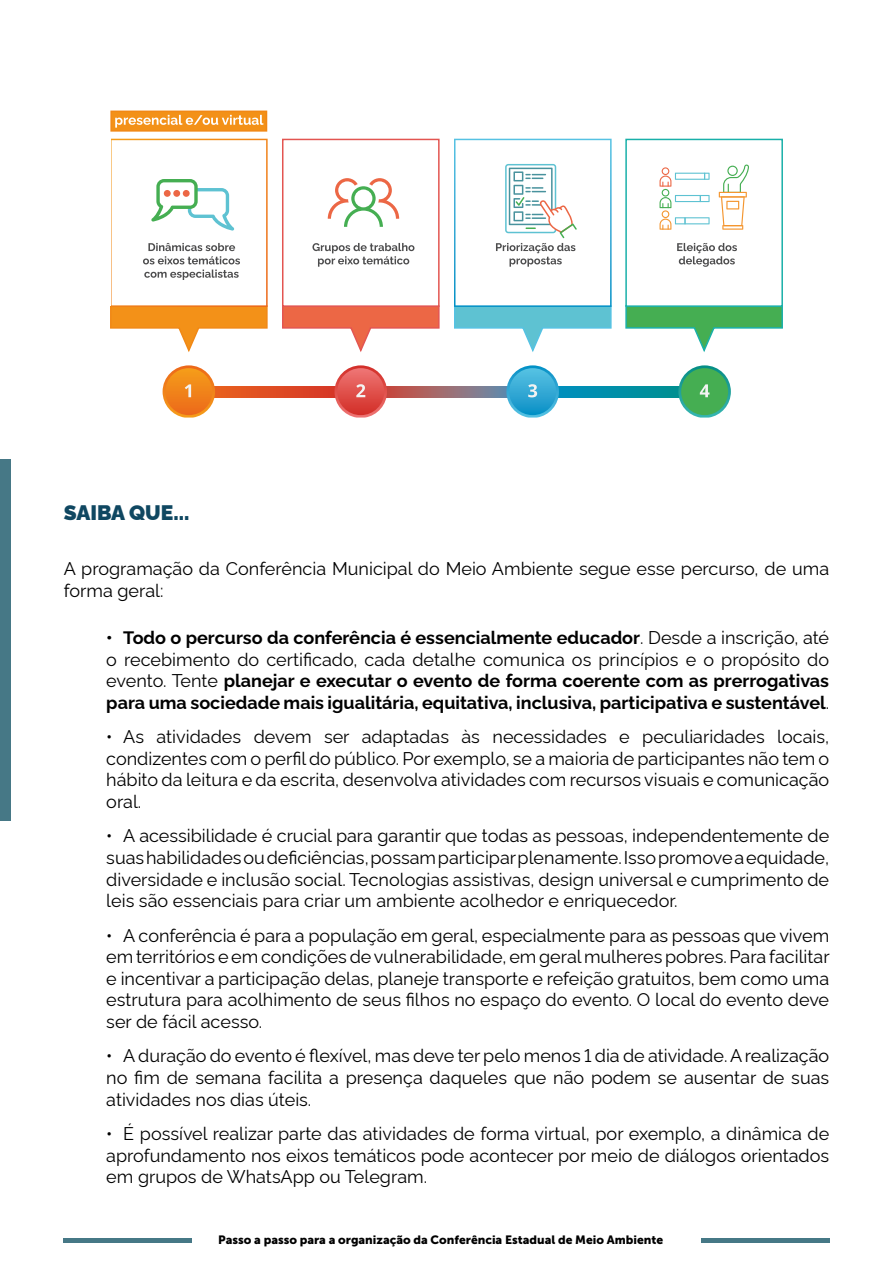
<style>
.page{position:relative;width:893px;height:1263px;background:#fff}
.page>*{position:absolute;margin:0;border:0;box-sizing:border-box;transform-origin:0 0}
.t1{font:900 21px "Rawline";color:#0f4761}
.t2{font:18px/21.6px "Rawline";color:#000;text-align:justify}
.t3{font:700 18px/21.6px "Rawline";color:#000;text-align:justify}
.t4{font:12px "Museo Sans 900";color:#000}
.s1{font-weight:400}
</style>
<div class="page">
<hr style="left:63px;top:1238px;width:128px;height:4px;background:#467886">
<hr style="left:701px;top:1238px;width:129px;height:4px;background:#467886">
<div style="left:0;top:460px;width:11px;height:361px;background:#467886"></div>
<svg style="left:110px;top:139px;width:158px;height:213px"></svg>
<div style="left:164px;top:190px;width:7px;height:7px;background:#ec6745;border-radius:50%"></div>
<div style="left:173px;top:190px;width:7px;height:7px;background:#ec6745;border-radius:50%"></div>
<div style="left:183px;top:190px;width:7px;height:7px;background:#ec6745;border-radius:50%"></div>
<svg style="left:282px;top:307px;width:158px;height:45px"></svg>
<div style="left:282px;top:139px;width:158px;height:168px;background:#fff;border:2px solid #e35551"></div>
<svg style="left:312px;top:243px;width:102px;height:24px"></svg>
<svg style="left:328px;top:178px;width:71px;height:49px"></svg>
<svg style="left:454px;top:139px;width:158px;height:213px"></svg>
<svg style="left:625px;top:307px;width:158px;height:45px"></svg>
<div style="left:625px;top:139px;width:158px;height:168px;background:#fff;border:2px solid #19b0a9"></div>
<svg style="left:677px;top:243px;width:60px;height:24px"></svg>
<svg style="left:659px;top:167px;width:51px;height:63px"></svg>
<svg style="left:719px;top:165px;width:30px;height:65px"></svg>
<svg style="left:387px;top:386px;width:119px;height:11px"></svg>
<svg style="left:559px;top:386px;width:119px;height:11px"></svg>
<svg style="left:506px;top:365px;width:53px;height:53px"></svg>
<svg style="left:678px;top:365px;width:53px;height:53px"></svg>
<svg style="left:215px;top:386px;width:119px;height:11px"></svg>
<svg style="left:163px;top:365px;width:52px;height:53px"></svg>
<svg style="left:334px;top:365px;width:53px;height:53px"></svg>
<div style="left:110px;top:111px;width:157px;height:21px;background:#f39118;border:2px solid #f18815"></div>
<svg style="left:115px;top:115px;width:148px;height:13px"></svg>
<p class="t1" style="left:64px;top:496px;width:127px">SAIBA QUE...</p>
<p class="t2" style="left:64px;top:556px;width:767px">A programação da Conferência Municipal do Meio Ambiente segue esse percurso, de uma forma geral:</p>
<p class="t3" style="left:106px;top:625px;width:724px">• Todo o percurso da conferência é essencialmente educador<span class="s1">. Desde a inscrição, até o recebimento do certificado, cada detalhe comunica os princípios e o propósito do evento. Tente</span> planejar e executar o evento de forma coerente com as prerrogativas para uma sociedade mais igualitária, equitativa, inclusiva, participativa e sustentável<span class="s1">.</span></p>
<p class="t2" style="left:106px;top:724px;width:724px">• As atividades devem ser adaptadas às necessidades e peculiaridades locais, condizentes com o perfil do público. Por exemplo, se a maioria de participantes não tem o hábito da leitura e da escrita, desenvolva atividades com recursos visuais e comunicação oral.</p>
<p class="t2" style="left:106px;top:823px;width:724px">• A acessibilidade é crucial para garantir que todas as pessoas, independentemente de suas habilidades ou deficiências, possam participar plenamente. Isso promove a equidade, diversidade e inclusão social. Tecnologias assistivas, design universal e cumprimento de leis são essenciais para criar um ambiente acolhedor e enriquecedor.</p>
<p class="t2" style="left:106px;top:922px;width:725px">• A conferência é para a população em geral, especialmente para as pessoas que vivem em territórios e em condições de vulnerabilidade, em geral mulheres pobres. Para facilitar e incentivar a participação delas, planeje transporte e refeição gratuitos, bem como uma estrutura para acolhimento de seus filhos no espaço do evento. O local do evento deve ser de fácil acesso.</p>
<p class="t2" style="left:106px;top:1043px;width:724px">• A duração do evento é flexível, mas deve ter pelo menos 1 dia de atividade. A realização no fim de semana facilita a presença daqueles que não podem se ausentar de suas atividades nos dias úteis.</p>
<p class="t2" style="left:106px;top:1121px;width:724px">• É possível realizar parte das atividades de forma virtual, por exemplo, a dinâmica de aprofundamento nos eixos temáticos pode acontecer por meio de diálogos orientados em grupos de WhatsApp ou Telegram.</p>
<p class="t4" style="left:218px;top:1233px;width:446px">Passo a passo para a organização da Conferência Estadual de Meio Ambiente</p>
</div>
